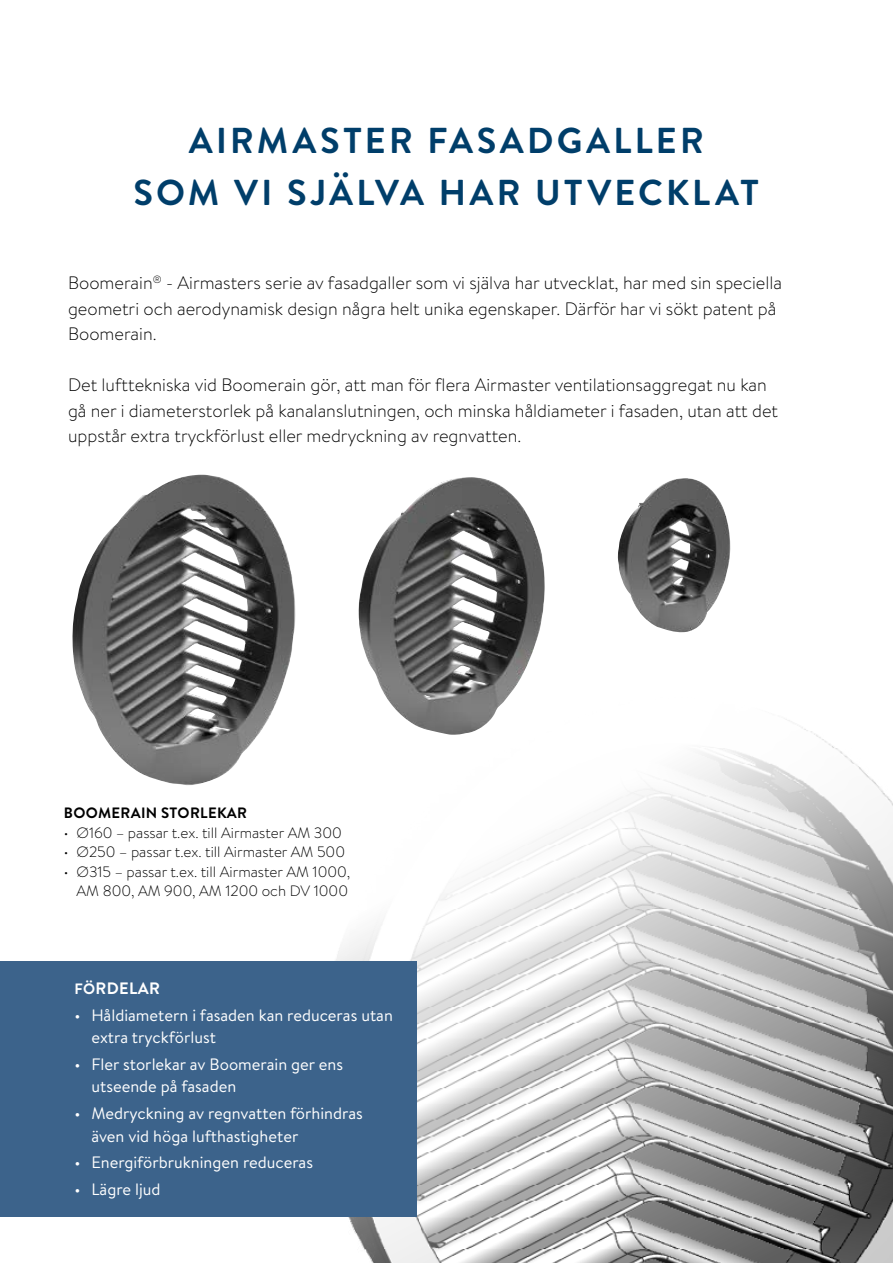
<style>
.page{position:relative;width:893px;height:1263px;background:#fff}
.page>*{position:absolute;margin:0;border:0;box-sizing:border-box;transform-origin:0 0}
.t1{font:700 36px/52.5px "Brandon Text";letter-spacing:.09em;color:#003e6a;text-align:center}
.t2{font:300 18px/25.5px "Brandon Text";color:#000}
.t3{font:16.5px/22.5px "Brandon Text";color:#fff}
.t4{font:700 16.5px "Brandon Text";letter-spacing:.02em;color:#fff}
.t5{font:300 15px/19.5px "Brandon Text";color:#000;text-align:right}
.t6{font:700 15px "Brandon Text";letter-spacing:.02em;color:#000}
.s1{font-size:15px}
</style>
<div class="page">
<img style="left:276px;top:719px;width:617px;height:544px">
<div style="left:0;top:961px;width:416px;height:255px;background:#3c638b"></div>
<img style="left:617px;top:478px;width:114px;height:155px">
<img style="left:357px;top:477px;width:189px;height:258px">
<img style="left:72px;top:475px;width:225px;height:311px">
<h1 class="t1" style="left:133px;top:113px;width:627px">AIRMASTER FASADGALLER<br>SOM VI SJÄLVA HAR UTVECKLAT</h1>
<p class="t2" style="left:68px;top:269px;width:716px">Boomerain<sup>®</sup> - Airmasters serie av fasadgaller som vi själva har utvecklat, har med sin speciella geometri och aerodynamisk design några helt unika egenskaper. Därför har vi sökt patent på<br>Boomerain.</p>
<p class="t2" style="left:68px;top:371px;width:711px">Det lufttekniska vid Boomerain gör, att man för flera Airmaster ventilationsaggregat nu kan gå ner i diameterstorlek på kanalanslutningen, och minska håldiameter i fasaden, utan att det uppstår extra tryckförlust eller medryckning av regnvatten.</p>
<p class="t6" style="left:64px;top:803px;width:185px">BOOMERAIN STORLEKAR</p>
<p class="t5" style="left:64px;top:822px;width:280px">• Ø160 – passar t.ex. till Airmaster AM 300</p>
<p class="t5" style="left:64px;top:842px;width:283px">• Ø250 – passar t.ex. till Airmaster AM 500</p>
<p class="t5" style="left:64px;top:861px;width:288px">• Ø315 – passar t.ex. till Airmaster AM 1000,<br>AM 800, AM 900, AM 1200 och DV 1000</p>
<p class="t4" style="left:75px;top:977px;width:87px"><span class="s1">FÖ</span>RDELAR</p>
<p class="t3" style="left:91px;top:1003px;width:303px;text-indent:-17px">• Håldiametern i fasaden kan reduceras utan extra tryckförlust</p>
<p class="t3" style="left:91px;top:1052px;width:253px;text-indent:-17px">• Fler storlekar av Boomerain ger ens utseende på fasaden</p>
<p class="t3" style="left:91px;top:1101px;width:273px;text-indent:-17px">• Medryckning av regnvatten förhindras även vid höga lufthastigheter</p>
<p class="t3" style="left:74px;top:1151px;width:240px">• Energiförbrukningen reduceras</p>
<p class="t3" style="left:74px;top:1177px;width:88px">• Lägre ljud</p>
</div>
